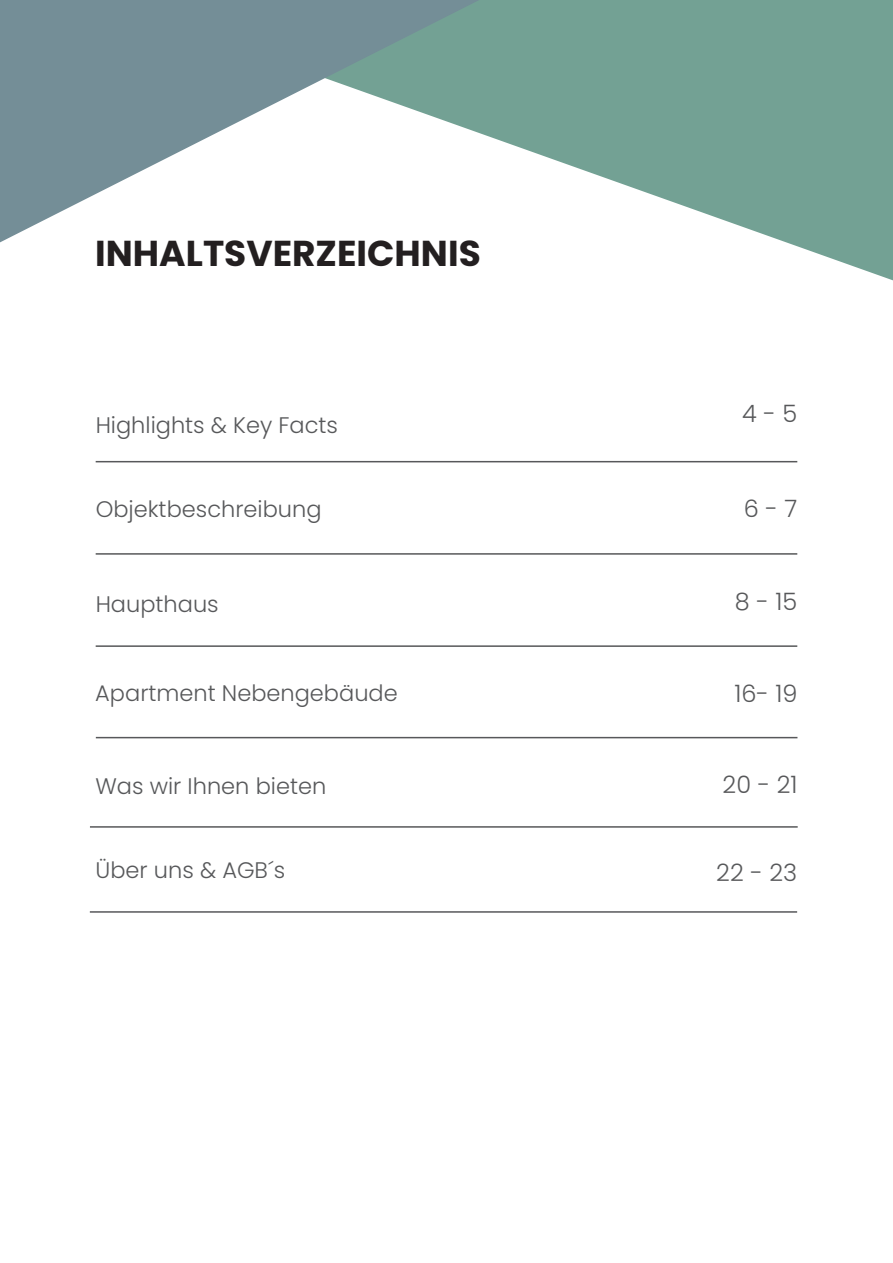
<style>
.page{position:relative;width:893px;height:1263px;background:#fff}
.page>*{position:absolute;margin:0;border:0;box-sizing:border-box;transform-origin:0 0}
.t1{font:700 36px "Poppins";color:#231f20}
.t2{font:300 24px "Poppins";color:#57585a}
.t3{font:300 22.5px "Poppins";color:#57585a}
</style>
<div class="page">
<svg style="left:479px;top:0;width:414px;height:280px;fill:#73a194"></svg>
<svg style="left:0;top:0;width:479px;height:242px;fill:#749697"></svg>
<hr style="left:96px;top:461px;width:701px;height:1px;background:#57585a">
<hr style="left:96px;top:553px;width:701px;height:2px;background:#57585a">
<hr style="left:96px;top:645px;width:701px;height:2px;background:#57585a">
<hr style="left:96px;top:737px;width:701px;height:1px;background:#57585a">
<hr style="left:90px;top:826px;width:708px;height:2px;background:#57585a">
<hr style="left:90px;top:911px;width:707px;height:2px;background:#57585a">
<h1 class="t1" style="left:95px;top:233px;width:387px">INHALTSVERZEICHNIS</h1>
<p class="t3" style="left:96px;top:412px;width:244px">Highlights &amp; Key Facts</p>
<p class="t2" style="left:742px;top:400px;width:57px">4 - 5</p>
<p class="t3" style="left:96px;top:496px;width:227px">Objektbeschreibung</p>
<p class="t2" style="left:744px;top:495px;width:55px">6 - 7</p>
<p class="t3" style="left:96px;top:591px;width:125px">Haupthaus</p>
<p class="t2" style="left:735px;top:587px;width:64px">8 - 15</p>
<p class="t3" style="left:95px;top:680px;width:304px">Apartment Nebengebäude</p>
<p class="t2" style="left:734px;top:679px;width:65px">16- 19</p>
<p class="t3" style="left:96px;top:773px;width:232px">Was wir Ihnen bieten</p>
<p class="t3" style="left:96px;top:857px;width:191px">Über uns &amp; AGB´s</p>
<p class="t2" style="left:723px;top:771px;width:76px">20 - 21</p>
<p class="t2" style="left:716px;top:859px;width:82px">22 - 23</p>
</div>
